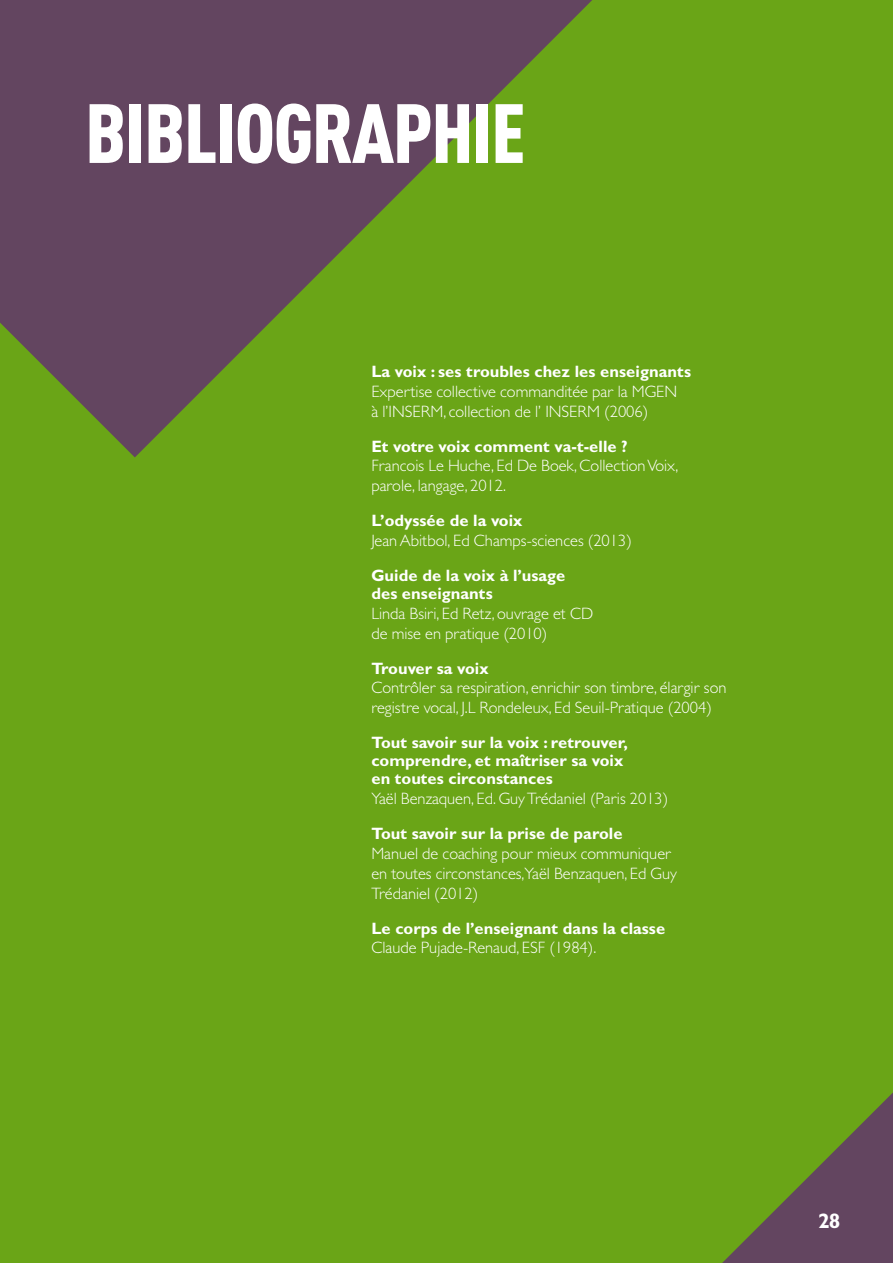
<style>
.page{position:relative;width:893px;height:1263px;background:#6aa517}
.page>*{position:absolute;margin:0;border:0;box-sizing:border-box;transform-origin:0 0}
.t1{font:900 condensed 82.5px "MGEN Din Pro";letter-spacing:-.02em;color:#fff}
.t2{font:700 21px "Mgen Gill Sans MT Pro";color:#fff}
.t3{font:300 16.5px/19.8px "Mgen Gill Sans MT Pro";color:#fff}
.t4{font:700 16.5px/18px "Mgen Gill Sans MT Pro";color:#fff}
</style>
<div class="page">
<svg style="left:0;top:0;width:592px;height:457px;fill:#634560"></svg>
<svg style="left:722px;top:1092px;width:171px;height:171px"></svg>
<h1 class="t1" style="left:85px;top:69px;width:442px">BIBLIOGRAPHIE</h1>
<p class="t4" style="left:371px;top:362px;width:321px">La voix : ses troubles chez les enseignants</p>
<p class="t3" style="left:371px;top:381px;width:307px">Expertise collective commanditée par la MGEN à l’INSERM, collection de l’ INSERM (2006)</p>
<p class="t4" style="left:371px;top:437px;width:258px">Et votre voix comment va-t-elle ?</p>
<p class="t3" style="left:371px;top:456px;width:308px">Francois Le Huche, Ed De Boek, Collection Voix, parole, langage, 2012.</p>
<p class="t4" style="left:371px;top:511px;width:153px">L’odyssée de la voix</p>
<p class="t3" style="left:371px;top:530px;width:262px">Jean Abitbol, Ed Champs-sciences (2013)</p>
<p class="t4" style="left:371px;top:566px;width:195px">Guide de la voix à l’usage des enseignants</p>
<p class="t3" style="left:371px;top:603px;width:223px">Linda Bsiri, Ed Retz, ouvrage et CD de mise en pratique (2010)</p>
<p class="t4" style="left:371px;top:659px;width:119px">Trouver sa voix</p>
<p class="t3" style="left:371px;top:678px;width:357px">Contrôler sa respiration, enrichir son timbre, élargir son registre vocal, J.L Rondeleux, Ed Seuil-Pratique (2004)</p>
<p class="t4" style="left:371px;top:733px;width:258px">Tout savoir sur la voix : retrouver, comprendre, et maîtriser sa voix en toutes circonstances</p>
<p class="t3" style="left:371px;top:788px;width:299px">Yaël Benzaquen, Ed. Guy Trédaniel (Paris 2013)</p>
<p class="t4" style="left:371px;top:824px;width:253px">Tout savoir sur la prise de parole</p>
<p class="t3" style="left:371px;top:843px;width:307px">Manuel de coaching pour mieux communiquer en toutes circonstances,Yaël Benzaquen, Ed Guy<br>Trédaniel (2012)</p>
<p class="t4" style="left:371px;top:919px;width:295px">Le corps de l’enseignant dans la classe</p>
<p class="t3" style="left:371px;top:938px;width:226px">Claude Pujade-Renaud, ESF (1984).</p>
<p class="t2" style="left:818px;top:1208px;width:24px">28</p>
</div>
